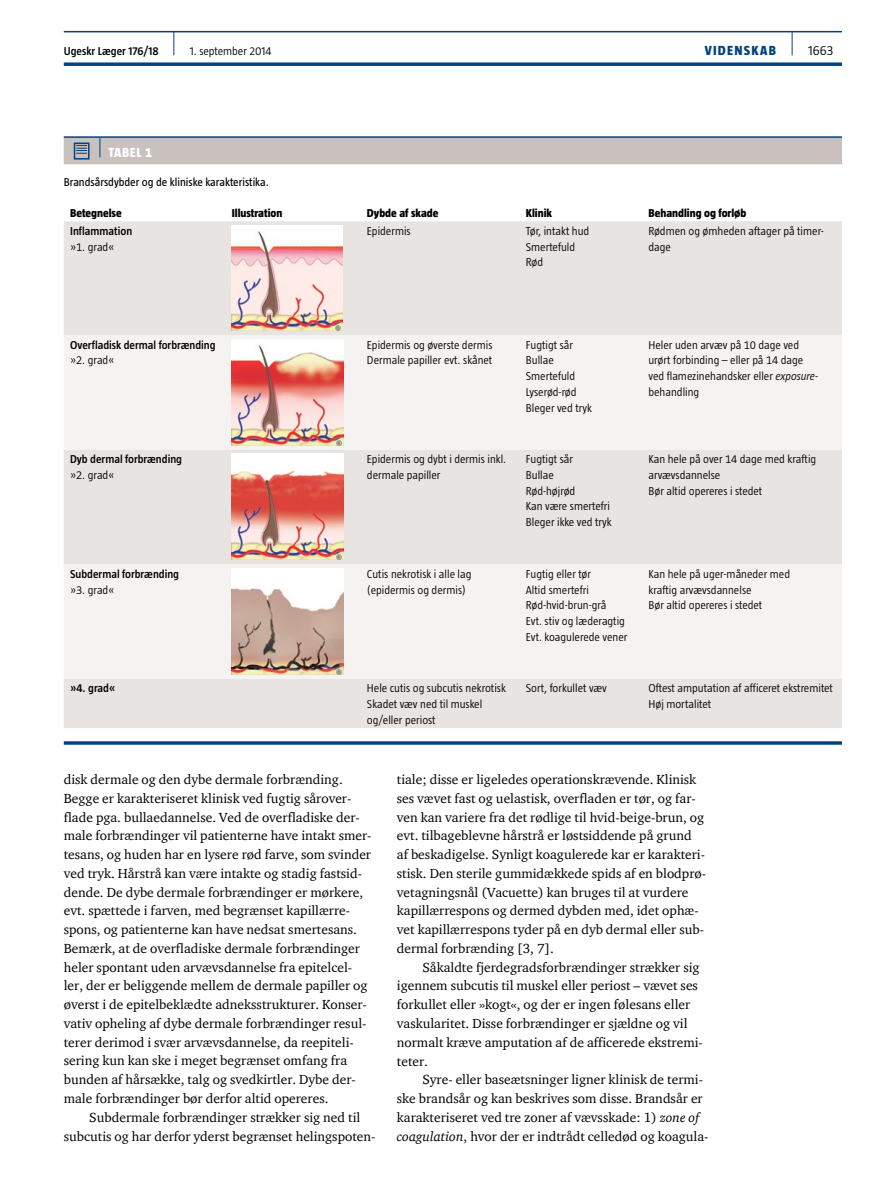
<style>
.page{position:relative;width:893px;height:1191px;background:#fff}
.page>*{position:absolute;margin:0;border:0;box-sizing:border-box;transform-origin:0 0}
.t1{font:13.5px/18.8px "ITC Charter Com";color:#000}
.t2{font:800 13.5px "Taz";letter-spacing:.095em;color:#004282}
.t3{font:800 13.5px "Taz";letter-spacing:.04em;color:#fff}
.t4{font:300 13.5px "Taz";color:#000}
.t5{font:300 11.7px/15.8px "Taz";color:#000}
.t6{font:600 11.7px "Taz";color:#000}
.t7{font:800 11.7px "Taz";color:#000}
.t8{font:11.7px "Taz";color:#000}
.s1{font-style:italic}
</style>
<div class="page">
<hr style="left:64px;top:31px;width:778px;height:1px;background:#004282">
<svg style="left:64px;top:62px;width:778px;height:4px;background:#225b92"></svg>
<svg style="left:792px;top:32px;width:1px;height:23px"></svg>
<svg style="left:173px;top:32px;width:1px;height:23px"></svg>
<hr style="left:64px;top:136px;width:36px;height:2px;background:#004282">
<hr style="left:100px;top:136px;width:742px;height:2px;background:#004282">
<div style="left:64px;top:137px;width:778px;height:27px;background:#c8c1bd"></div>
<div style="left:64px;top:221px;width:778px;height:507px;background:#e7e4e1"></div>
<svg style="left:64px;top:335px;width:778px;height:343px;fill:#f5f3f2"></svg>
<img style="left:232px;top:225px;width:111px;height:106px">
<img style="left:232px;top:339px;width:112px;height:106px">
<img style="left:232px;top:454px;width:112px;height:106px">
<img style="left:232px;top:568px;width:112px;height:106px">
<hr style="left:64px;top:741px;width:778px;height:3px;background:#004282">
<p class="t6" style="left:64px;top:45px;width:97px">Ugeskr Læger 176/18</p>
<p class="t5" style="left:190px;top:43px;width:83px">1. september 2014</p>
<p class="t2" style="left:705px;top:43px;width:73px">VIDENSKAB</p>
<p class="t4" style="left:808px;top:43px;width:27px">1663</p>
<p class="t3" style="left:108px;top:145px;width:45px">TABEL 1</p>
<p class="t8" style="left:64px;top:176px;width:207px">Brandsårsdybder og de kliniske karakteristika.</p>
<p class="t7" style="left:70px;top:206px;width:53px">Betegnelse</p>
<p class="t7" style="left:232px;top:206px;width:52px">Illustration</p>
<p class="t7" style="left:367px;top:206px;width:73px">Dybde af skade</p>
<p class="t7" style="left:526px;top:206px;width:28px">Klinik</p>
<p class="t7" style="left:648px;top:206px;width:99px">Behandling og forløb</p>
<p class="t6" style="left:70px;top:224px;width:64px">Inflammation</p>
<p class="t5" style="left:70px;top:239px;width:46px">»1. grad«</p>
<p class="t5" style="left:367px;top:223px;width:45px">Epidermis</p>
<p class="t5" style="left:526px;top:223px;width:65px">Tør, intakt hud<br>Smertefuld<br>Rød</p>
<p class="t5" style="left:648px;top:223px;width:177px">Rødmen og ømheden aftager på timer&shy;dage</p>
<p class="t6" style="left:70px;top:338px;width:147px">Overfladisk dermal forbrænding</p>
<p class="t5" style="left:70px;top:352px;width:46px">»2. grad«</p>
<p class="t5" style="left:367px;top:337px;width:127px">Epidermis og øverste dermis<br>Dermale papiller evt. skånet</p>
<p class="t5" style="left:526px;top:337px;width:67px">Fugtigt sår<br>Bullae<br>Smertefuld<br>Lyserød-rød<br>Bleger ved tryk</p>
<p class="t5" style="left:648px;top:336px;width:171px">Heler uden arvæv på 10 dage ved urørt forbinding – eller på 14 dage ved flamezinehandsker eller <span class="s1">exposure&shy;</span>behandling</p>
<p class="t6" style="left:70px;top:452px;width:113px">Dyb dermal forbrænding</p>
<p class="t5" style="left:70px;top:467px;width:46px">»2. grad«</p>
<p class="t5" style="left:367px;top:451px;width:141px">Epidermis og dybt i dermis inkl. dermale papiller</p>
<p class="t5" style="left:526px;top:451px;width:87px">Fugtigt sår<br>Bullae<br>Rød-højrød<br>Kan være smertefri<br>Bleger ikke ved tryk</p>
<p class="t5" style="left:648px;top:451px;width:169px">Kan hele på over 14 dage med kraftig arvævsdannelse<br>Bør altid opereres i stedet</p>
<p class="t6" style="left:70px;top:567px;width:110px">Subdermal forbrænding</p>
<p class="t5" style="left:70px;top:581px;width:46px">»3. grad«</p>
<p class="t5" style="left:367px;top:566px;width:106px">Cutis nekrotisk i alle lag (epidermis og dermis)</p>
<p class="t5" style="left:526px;top:566px;width:103px">Fugtig eller tør<br>Altid smertefri<br>Rød-hvid-brun-grå<br>Evt. stiv og læderagtig<br>Evt. koagulerede vener</p>
<p class="t5" style="left:648px;top:566px;width:143px">Kan hele på uger-måneder med kraftig arvævsdannelse<br>Bør altid opereres i stedet</p>
<p class="t6" style="left:70px;top:682px;width:47px">»4. grad«</p>
<p class="t5" style="left:367px;top:680px;width:140px">Hele cutis og subcutis nekrotisk<br>Skadet væv ned til muskel og/eller periost</p>
<p class="t5" style="left:526px;top:680px;width:83px">Sort, forkullet væv</p>
<p class="t5" style="left:648px;top:680px;width:186px">Oftest amputation af afficeret ekstremitet<br>Høj mortalitet</p>
<p class="t1" style="left:64px;top:770px;width:309px">disk dermale og den dybe dermale forbrænding.<br>Begge er karakteriseret klinisk ved fugtig sårover&shy;flade pga. bullaedannelse. Ved de overfladiske der&shy;male forbrændinger vil patienterne have intakt smer&shy;tesans, og huden har en lysere rød farve, som svinder ved tryk. Hårstrå kan være intakte og stadig fastsid&shy;dende. De dybe dermale forbrændinger er mørkere, evt. spættede i farven, med begrænset kapillærre&shy;spons, og patienterne kan have nedsat smertesans.<br>Bemærk, at de overfladiske dermale forbrændinger heler spontant uden arvævsdannelse fra epitelcel&shy;ler, der er beliggende mellem de dermale papiller og øverst i de epitelbeklædte adneksstrukturer. Konser&shy;vativ opheling af dybe dermale forbrændinger resul&shy;terer derimod i svær arvævsdannelse, da reepiteli&shy;sering kun kan ske i meget begrænset omfang fra bunden af hårsække, talg og svedkirtler. Dybe der&shy;male forbrændinger bør derfor altid opereres.</p>
<p class="t1" style="left:64px;top:1107px;width:313px;text-indent:26px">Subdermale forbrændinger strækker sig ned til subcutis og har derfor yderst begrænset helingspoten-</p>
<p class="t1" style="left:397px;top:770px;width:311px">tiale; disse er ligeledes operationskrævende. Klinisk ses vævet fast og uelastisk, overfladen er tør, og far&shy;ven kan variere fra det rødlige til hvid-beige-brun, og evt. tilbageblevne hårstrå er løstsiddende på grund af beskadigelse. Synligt koagulerede kar er karakteri&shy;stisk. Den sterile gummidækkede spids af en blodprø&shy;vetagningsnål (Vacuette) kan bruges til at vurdere kapillærrespons og dermed dybden med, idet ophæ&shy;vet kapillærrespons tyder på en dyb dermal eller sub&shy;dermal forbrænding [3, 7].</p>
<p class="t1" style="left:397px;top:957px;width:307px;text-indent:26px">Såkaldte fjerdegradsforbrændinger strækker sig igennem subcutis til muskel eller periost – vævet ses forkullet eller »kogt«, og der er ingen følesans eller vaskularitet. Disse forbrændinger er sjældne og vil normalt kræve amputation af de afficerede ekstremi&shy;teter.</p>
<p class="t1" style="left:397px;top:1070px;width:313px;text-indent:26px">Syre- eller baseætsninger ligner klinisk de termi&shy;ske brandsår og kan beskrives som disse. Brandsår er karakteriseret ved tre zoner af vævsskade: 1) <span class="s1">zone of coagulation</span>, hvor der er indtrådt celledød og koagula-</p>
</div>
